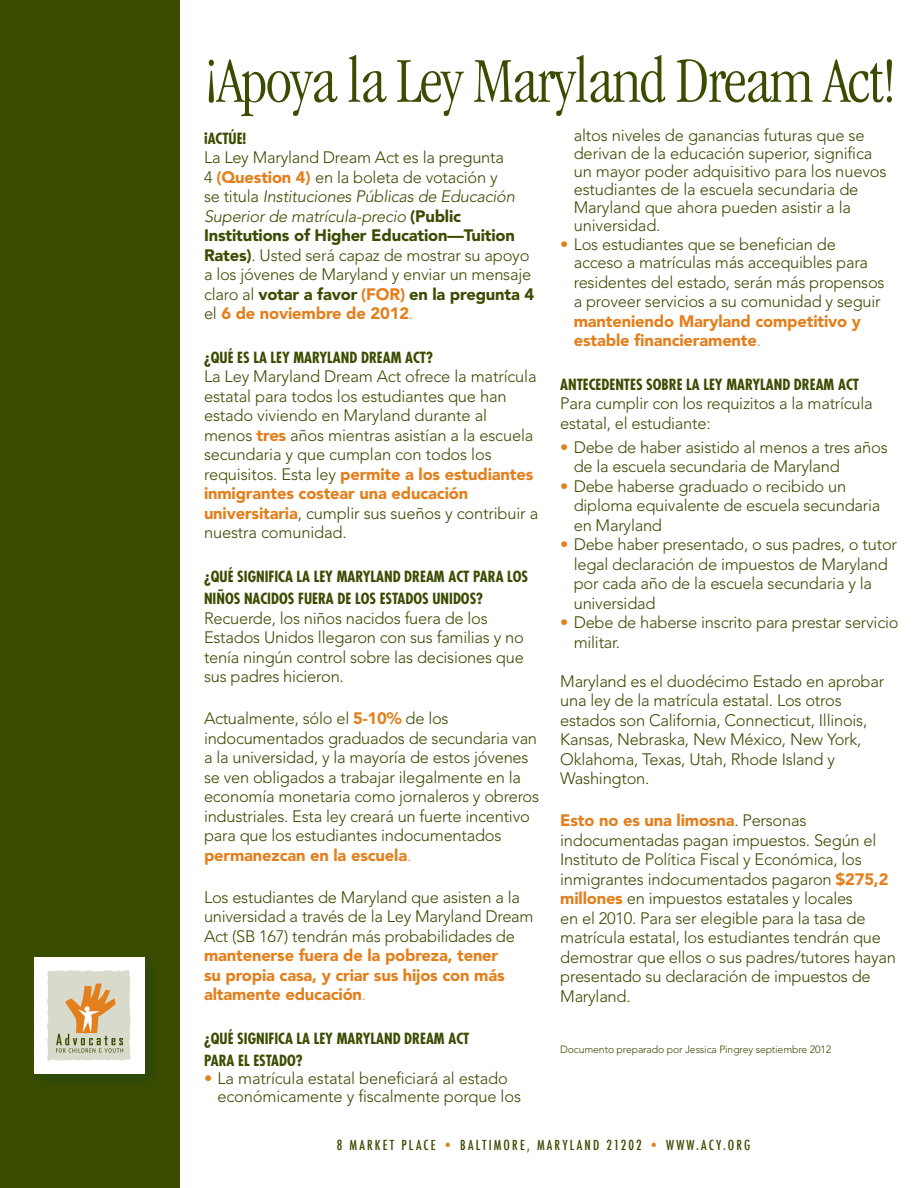
<style>
.page{position:relative;width:918px;height:1188px;background:#fff}
.page>*{position:absolute;margin:0;border:0;box-sizing:border-box;transform-origin:0 0}
.ScriptHead{font:300 condensed 66px "Garamond";letter-spacing:-.02em;color:#3a4c00}
.text{font:300 16.5px/19.5px "Avenir";letter-spacing:-.015em;color:#3a4c00}
.Sub_1{font:700 condensed 15px/22.5px "Futura";color:#3a4c00}
.MainHeads{font:500 condensed 13.5px "Futura";letter-spacing:.16em;color:#3a4c00}
.text-2{font:300 10.5px "Avenir";letter-spacing:-.015em;color:#3a4c00}
.s1{font-weight:900;color:#e37f1c}
.s2{font-style:italic}
.s3{font-weight:900}
.s4{color:#e37f1c}
</style>
<div class="page">
<div style="left:0;top:0;width:179px;height:1188px;background:#3a4c00"></div>
<div style="left:33px;top:956px;width:127px;height:133px;background:#334a04"></div>
<div style="left:34px;top:957px;width:111px;height:117px;background:#fff"></div>
<svg style="left:47px;top:970px;width:84px;height:91px;background:#d6caae"></svg>
<p class="ScriptHead" style="left:204px;top:45px;width:694px">¡Apoya la Ley Maryland Dream Act!</p>
<p class="Sub_1" style="left:204px;top:127px;width:44px">¡ACTÚE!</p>
<p class="text" style="left:204px;top:148px;width:332px">La Ley Maryland Dream Act es la pregunta<br>4 <span class="s1">(Question 4)</span> en la boleta de votación y<br>se titula <span class="s2">Instituciones Públicas de Educación Superior de matrícula-precio</span> <span class="s3">(Public Institutions of Higher Education—Tuition Rates)</span>. Usted será capaz de mostrar su apoyo a los jóvenes de Maryland y enviar un mensaje claro al <span class="s3">votar a favor</span> <span class="s1">(FOR)</span> <span class="s3">en la pregunta 4 </span>el <span class="s1">6 de noviembre de 2012</span><span class="s4">.</span></p>
<p class="Sub_1" style="left:204px;top:346px;width:230px">¿QUÉ ES LA LEY MARYLAND DREAM ACT?</p>
<p class="text" style="left:204px;top:367px;width:336px">La Ley Maryland Dream Act ofrece la matrícula estatal para todos los estudiantes que han estado viviendo en Maryland durante al menos <span class="s1">tres</span> años mientras asistían a la escuela secundaria y que cumplan con todos los requisitos. Esta ley <span class="s1">permite a los estudiantes inmigrantes costear una educación universitaria</span>, cumplir sus sueños y contribuir a nuestra comunidad.</p>
<p class="Sub_1" style="left:204px;top:565px;width:326px">¿QUÉ SIGNIFICA LA LEY MARYLAND DREAM ACT PARA LOS<br>NIÑOS NACIDOS FUERA DE LOS ESTADOS UNIDOS?</p>
<p class="text" style="left:204px;top:608px;width:321px">Recuerde, los niños nacidos fuera de los Estados Unidos llegaron con sus familias y no tenía ningún control sobre las decisiones que sus padres hicieron.</p>
<p class="text" style="left:204px;top:709px;width:337px">Actualmente, sólo el <span class="s1">5-10%</span> de los indocumentados graduados de secundaria van a la universidad, y la mayoría de estos jóvenes se ven obligados a trabajar ilegalmente en la economía monetaria como jornaleros y obreros industriales. Esta ley creará un fuerte incentivo para que los estudiantes indocumentados <span class="s1">permanezcan en la escuela</span><span class="s4">.</span></p>
<p class="text" style="left:204px;top:887px;width:331px">Los estudiantes de Maryland que asisten a la universidad a través de la Ley Maryland Dream Act (SB 167) tendrán más probabilidades de <span class="s1">mantenerse fuera de la pobreza, tener<br>su propia casa, y criar sus hijos con más altamente educación</span><span class="s4">.</span></p>
<p class="Sub_1" style="left:204px;top:1027px;width:267px">¿QUÉ SIGNIFICA LA LEY MARYLAND DREAM ACT<br>PARA EL ESTADO?</p>
<p class="text" style="left:218px;top:1069px;width:305px;line-height:18px;text-indent:-14px"><span class="s1">•</span> La matrícula estatal beneficiará al estado económicamente y fiscalmente porque los</p>
<p class="text" style="left:574px;top:126px;width:314px;line-height:18px">altos niveles de ganancias futuras que se derivan de la educación superior, significa un mayor poder adquisitivo para los nuevos estudiantes de la escuela secundaria de Maryland que ahora pueden asistir a la universidad.</p>
<p class="text" style="left:574px;top:235px;width:296px;line-height:18px;text-indent:-14px"><span class="s1">•</span> Los estudiantes que se benefician de acceso a matrículas más accequibles para</p>
<p class="text" style="left:574px;top:272px;width:312px">residentes del estado, serán más propensos a proveer servicios a su comunidad y seguir <span class="s1">manteniendo Maryland competitivo y estable financieramente</span><span class="s4">.</span></p>
<p class="Sub_1" style="left:560px;top:373px;width:300px">ANTECEDENTES SOBRE LA LEY MARYLAND DREAM ACT</p>
<p class="text" style="left:560px;top:394px;width:314px">Para cumplir con los requizitos a la matrícula estatal, el estudiante:</p>
<p class="text" style="left:574px;top:437px;width:316px;text-indent:-14px"><span class="s1">•</span> Debe de haber asistido al menos a tres años de la escuela secundaria de Maryland</p>
<p class="text" style="left:574px;top:476px;width:308px;text-indent:-14px"><span class="s1">•</span> Debe haberse graduado o recibido un diploma equivalente de escuela secundaria en Maryland</p>
<p class="text" style="left:574px;top:535px;width:325px;text-indent:-14px"><span class="s1">•</span> Debe haber presentado, o sus padres, o tutor legal declaración de impuestos de Maryland por cada año de la escuela secundaria y la universidad</p>
<p class="text" style="left:574px;top:613px;width:326px;text-indent:-14px"><span class="s1">•</span> Debe de haberse inscrito para prestar servicio militar.</p>
<p class="text" style="left:560px;top:671px;width:326px">Maryland es el duodécimo Estado en aprobar una ley de la matrícula estatal. Los otros estados son California, Connecticut, Illinois, Kansas, Nebraska, New México, New York, Oklahoma, Texas, Utah, Rhode Island y Washington.</p>
<p class="text" style="left:560px;top:811px;width:337px"><span class="s1">Esto no es una limosna</span>. Personas indocumentadas pagan impuestos. Según el Instituto de Política Fiscal y Económica, los inmigrantes indocumentados pagaron <span class="s1">$275,2 millones</span> en impuestos estatales y locales<br>en el 2010. Para ser elegible para la tasa de matrícula estatal, los estudiantes tendrán que demostrar que ellos o sus padres/tutores hayan presentado su declaración de impuestos de Maryland.</p>
<p class="text-2" style="left:560px;top:1043px;width:272px">Documento preparado por Jessica Pingrey septiembre 2012</p>
<p class="MainHeads" style="left:337px;top:1136px;width:415px">8 MARKET PLACE <span class="s4">•</span> BALTIMORE, MARYLAND 21202 <span class="s4">•</span> WWW.ACY.ORG</p>
</div>
